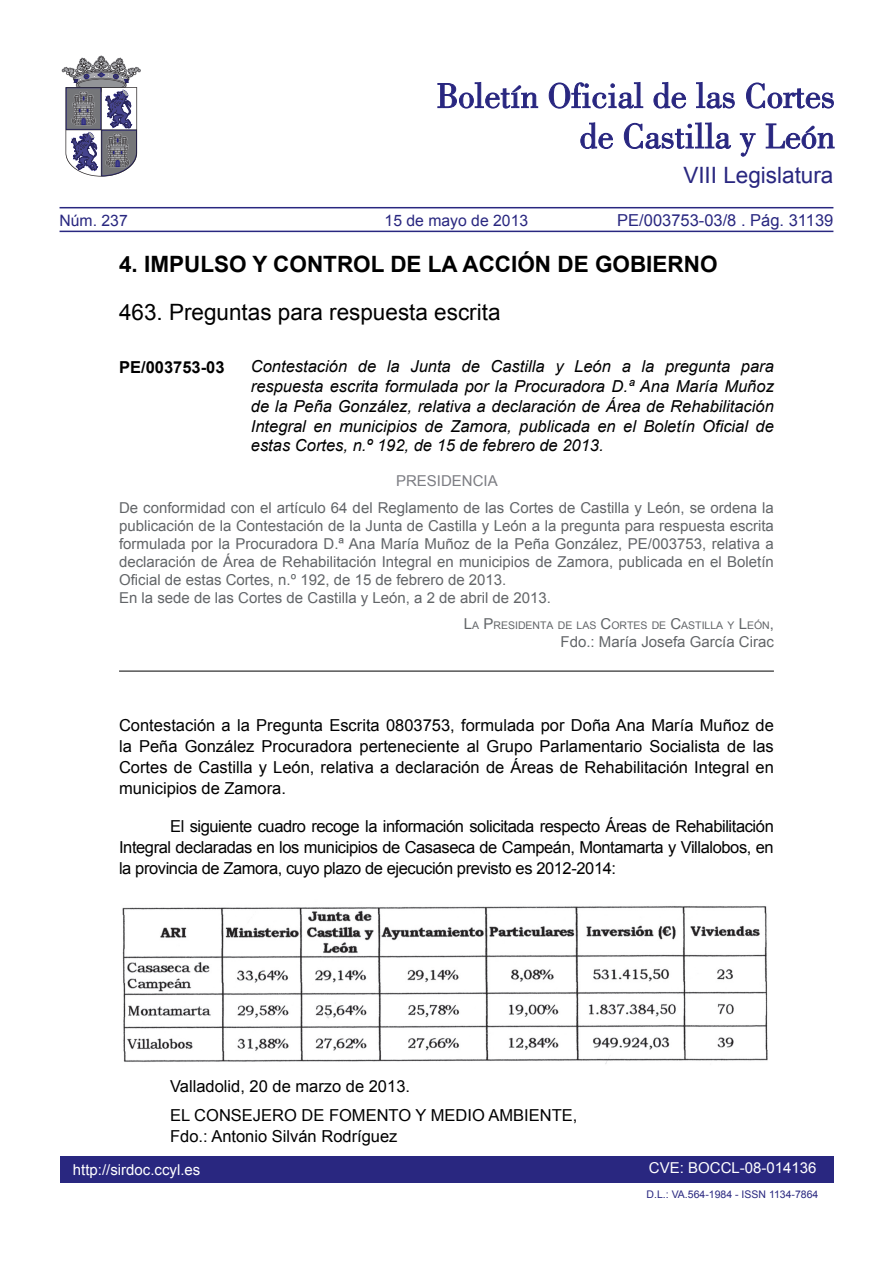
<style>
.page{position:relative;width:893px;height:1263px;background:#fff}
.page>*{position:absolute;margin:0;border:0;box-sizing:border-box;transform-origin:0 0}
.t1{font:700 22.5px "Arial";color:#000}
.t2{font:22.5px "Arial";color:#000}
.t3{font:22.5px "Arial";color:#292780}
.t4{font:16.5px/21px "Arial";color:#000;text-align:justify}
.t5{font:italic 16.5px/19.8px "Arial";color:#000;text-align:justify}
.t6{font:16.5px "Arial";color:#292780}
.t7{font:700 16.5px "Arial";color:#000}
.t8{font:15.75px "Arial";color:#292780}
.t9{font:15px/18px "Arial";color:#626568}
.t10{font:15px "Arial";color:#fff}
.t11{font:15px "Arial";color:#7c7d83}
.t12{font:10.5px "Arial";color:#626568}
.t13{font:10.5px "Arial";color:#292780}
.s1{font-size:15px}
</style>
<div class="page">
<svg style="left:437px;top:82px;width:101px;height:26px"></svg>
<svg style="left:549px;top:82px;width:94px;height:27px"></svg>
<svg style="left:654px;top:82px;width:32px;height:26px"></svg>
<svg style="left:696px;top:82px;width:39px;height:26px"></svg>
<svg style="left:746px;top:83px;width:88px;height:25px"></svg>
<svg style="left:580px;top:122px;width:33px;height:27px"></svg>
<svg style="left:624px;top:122px;width:107px;height:27px"></svg>
<svg style="left:740px;top:133px;width:15px;height:24px"></svg>
<svg style="left:766px;top:124px;width:68px;height:25px"></svg>
<svg style="left:62px;top:56px;width:79px;height:121px"></svg>
<hr style="left:60px;top:231px;width:773px;height:1px;background:#292780">
<hr style="left:60px;top:207px;width:773px;height:1px;background:#292780">
<div style="left:60px;top:1157px;width:773px;height:26px;background:#292780"></div>
<hr style="left:119px;top:671px;width:655px;height:1px;background:#000">
<img style="left:122px;top:906px;width:646px;height:158px">
<p class="t8" style="left:60px;top:210px;width:70px">Núm. 237</p>
<p class="t8" style="left:385px;top:210px;width:145px">15 de mayo de 2013</p>
<h1 class="t3" style="left:683px;top:160px;width:152px">VIII Legislatura</h1>
<p class="t6" style="left:617px;top:209px;width:218px">PE/003753-03/8 . Pág. 31139</p>
<h1 class="t1" style="left:119px;top:249px;width:600px">4. IMPULSO Y CONTROL DE LA ACCIÓN DE GOBIERNO</h1>
<h1 class="t2" style="left:119px;top:297px;width:383px">463. Preguntas para respuesta escrita</h1>
<p class="t7" style="left:119px;top:357px;width:107px">PE/003753-03</p>
<p class="t5" style="left:251px;top:357px;width:525px">Contestación de la Junta de Castilla y León a la pregunta para respuesta escrita formulada por la Procuradora D.ª Ana María Muñoz de la Peña González, relativa a declaración de Área de Rehabilitación Integral en municipios de Zamora, publicada en el Boletín Oficial de estas Cortes, n.º 192, de 15 de febrero de 2013.</p>
<p class="t11" style="left:396px;top:471px;width:103px">PRESIDENCIA</p>
<p class="t9" style="left:119px;top:499px;width:656px">De conformidad con el artículo 64 del Reglamento de las Cortes de Castilla y León, se ordena la publicación de la Contestación de la Junta de Castilla y León a la pregunta para respuesta escrita formulada por la Procuradora D.ª Ana María Muñoz de la Peña González, PE/003753, relativa a declaración de Área de Rehabilitación Integral en municipios de Zamora, publicada en el Boletín Oficial de estas Cortes, n.º 192, de 15 de febrero de 2013.<br>En la sede de las Cortes de Castilla y León, a 2 de abril de 2013.</p>
<p class="t12" style="left:464px;top:619px;width:311px"><span class="s1">L</span>A <span class="s1">P</span>RESIDENTA DE LAS <span class="s1">C</span>ORTES DE <span class="s1">C</span>ASTILLA Y <span class="s1">L</span>EÓN<span class="s1">,</span></p>
<p class="t9" style="left:560px;top:633px;width:215px">Fdo.: María Josefa García Cirac</p>
<p class="t4" style="left:119px;top:715px;width:656px">Contestación a la Pregunta Escrita 0803753, formulada por Doña Ana María Muñoz de la Peña González Procuradora perteneciente al Grupo Parlamentario Socialista de las Cortes de Castilla y León, relativa a declaración de Áreas de Rehabilitación Integral en municipios de Zamora.</p>
<p class="t4" style="left:119px;top:816px;width:656px;text-indent:51px">El siguiente cuadro recoge la información solicitada respecto Áreas de Rehabilitación Integral declaradas en los municipios de Casaseca de Campeán, Montamarta y Villalobos, en la provincia de Zamora, cuyo plazo de ejecución previsto es 2012-2014:</p>
<p class="t4" style="left:170px;top:1072px;width:409px;line-height:28.8px">Valladolid, 20 de marzo de 2013.<br>EL CONSEJERO DE FOMENTO Y MEDIO AMBIENTE,</p>
<p class="t4" style="left:170px;top:1126px;width:229px">Fdo.: Antonio Silván Rodríguez</p>
<p class="t10" style="left:73px;top:1159px;width:129px">http://sirdoc.ccyl.es</p>
<p class="t10" style="left:649px;top:1157px;width:169px">CVE: BOCCL-08-014136</p>
<p class="t13" style="left:647px;top:1188px;width:173px">D.L.: VA.564-1984 - ISSN 1134-7864</p>
</div>
